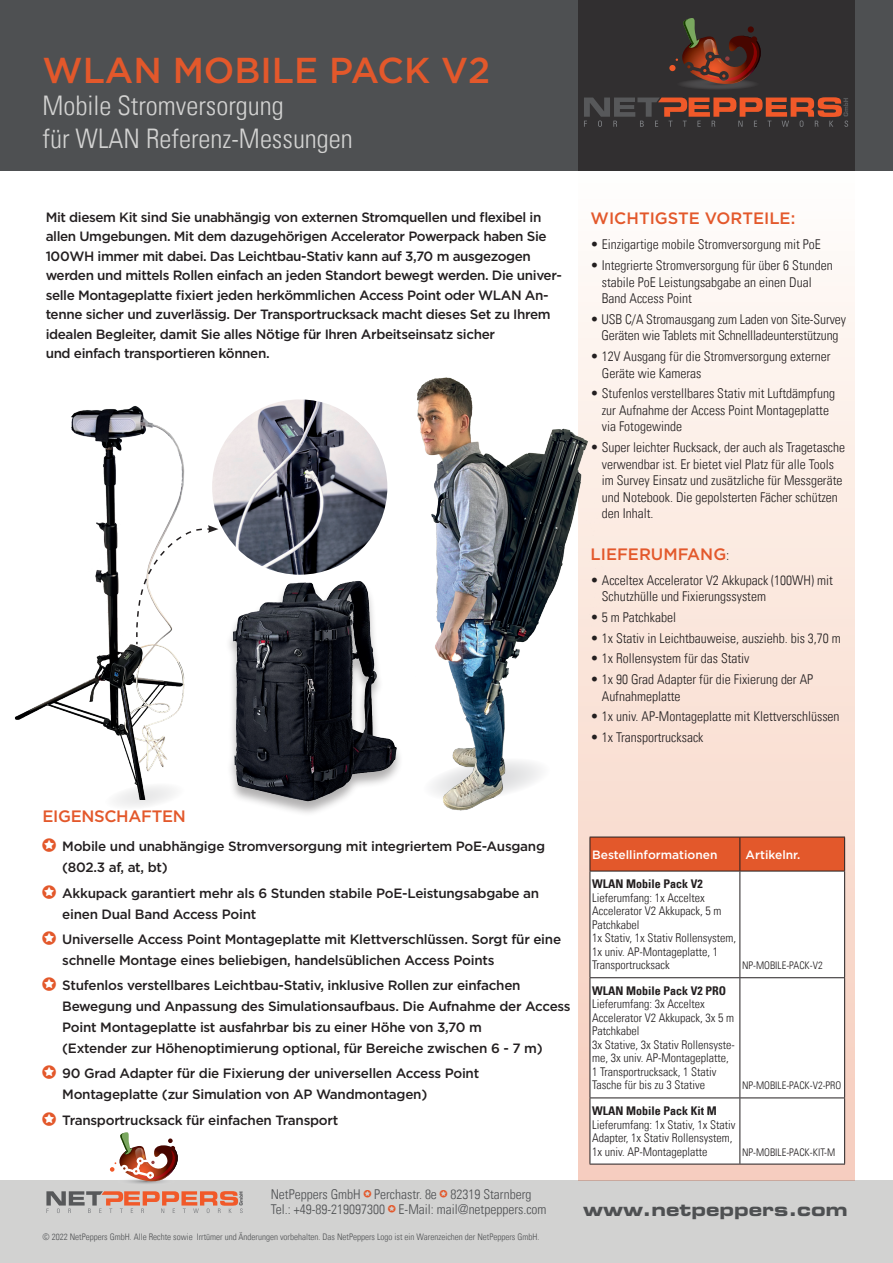
<style>
.page{position:relative;width:893px;height:1263px;background:#fff}
.page>*{position:absolute;margin:0;border:0;box-sizing:border-box;transform-origin:0 0}
.t1{font:500 36px "Gotham";color:#e3582b}
.t2{font:300 condensed 27px/32.4px "Univers LT";color:#d2d2d1}
.t3{font:18px "Eurostile LT Std Bold Ex 2";color:#4e5052}
.t4{font:500 16.5px "Gotham";color:#e3582b}
.t5{font:500 16.5px "Gotham";letter-spacing:-.02em;color:#e3582b}
.t6{font:500 13.5px/21px "Gotham";letter-spacing:-.025em;color:#231f20}
.t7{font:300 condensed 13.5px/16.5px "Univers LT";color:#231f20}
.t8{font:300 condensed 13.5px/15px "Univers LT";color:#4e5052}
.t9{font:300 condensed 12px/13.5px "Univers LT";color:#231f20}
.t10{font:700 condensed 12px "Univers LT";color:#231f20}
.t11{font:500 12px "Gotham";color:#fff}
.t12{font:300 condensed 10.5px "Univers LT";color:#231f20}
.t13{font:300 condensed 9px "Univers LT";color:#4e5052}
.s1{font-weight:300;font-size:13.5px;color:#231f20}
</style>
<div class="page">
<div style="left:0;top:1181px;width:893px;height:82px;background:#d2d2d1"></div>
<div style="left:0;top:0;width:893px;height:171px;background:#4e5052"></div>
<svg style="left:46px;top:1132px;width:197px;height:81px"></svg>
<div style="left:578px;top:171px;width:277px;height:1010px;background:linear-gradient(to bottom,#fefdfa,#f6cdbc)"></div>
<div style="left:578px;top:0;width:277px;height:171px;background:#312f30"></div>
<div style="left:669px;top:65px;width:7px;height:6px;background:#f15929;border-radius:50%"></div>
<svg style="left:672px;top:18px;width:89px;height:71px"></svg>
<svg style="left:584px;top:97px;width:264px;height:30px"></svg>
<div style="left:591px;top:838px;width:253px;height:33px;background:#e3582b"></div>
<svg style="left:591px;top:872px;width:253px;height:292px"></svg>
<hr style="left:590px;top:837px;width:150px;height:1px;background:#231f20">
<hr style="left:590px;top:837px;width:1px;height:34px;background:#231f20">
<hr style="left:740px;top:837px;width:105px;height:1px;background:#231f20">
<hr style="left:739px;top:837px;width:1px;height:34px;background:#231f20">
<hr style="left:844px;top:837px;width:1px;height:34px;background:#231f20">
<hr style="left:590px;top:871px;width:150px;height:1px;background:#231f20">
<hr style="left:590px;top:871px;width:1px;height:106px;background:#231f20">
<hr style="left:740px;top:871px;width:105px;height:1px;background:#231f20">
<hr style="left:739px;top:871px;width:1px;height:106px;background:#231f20">
<hr style="left:844px;top:871px;width:1px;height:106px;background:#231f20">
<hr style="left:590px;top:977px;width:150px;height:1px;background:#231f20">
<hr style="left:590px;top:978px;width:1px;height:119px;background:#231f20">
<hr style="left:740px;top:977px;width:105px;height:1px;background:#231f20">
<hr style="left:739px;top:978px;width:1px;height:119px;background:#231f20">
<hr style="left:844px;top:978px;width:1px;height:119px;background:#231f20">
<hr style="left:590px;top:1097px;width:150px;height:1px;background:#231f20">
<hr style="left:590px;top:1098px;width:1px;height:66px;background:#231f20">
<hr style="left:740px;top:1097px;width:105px;height:1px;background:#231f20">
<hr style="left:739px;top:1098px;width:1px;height:66px;background:#231f20">
<hr style="left:844px;top:1098px;width:1px;height:66px;background:#231f20">
<hr style="left:590px;top:1164px;width:150px;height:1px;background:#231f20">
<hr style="left:740px;top:1164px;width:105px;height:1px;background:#231f20">
<img style="left:15px;top:406px;width:204px;height:375px">
<img style="left:181px;top:572px;width:208px;height:238px">
<img style="left:389px;top:364px;width:215px;height:455px">
<svg style="left:116px;top:781px;width:71px;height:29px"></svg>
<img style="left:209px;top:396px;width:182px;height:182px;border-radius:91px">
<div style="left:205px;top:392px;width:189px;height:190px;border:7px solid #fff;border-radius:50%"></div>
<svg style="left:135px;top:525px;width:83px;height:121px"></svg>
<h1 class="t1" style="left:43px;top:47px;width:449px">WLAN MOBILE PACK V2</h1>
<h2 class="t2" style="left:43px;top:90px;width:312px">Mobile Stromversorgung<br>für WLAN Referenz-Messungen</h2>
<p class="t6" style="left:46px;top:207px;width:518px;line-height:19.5px">Mit diesem Kit sind Sie unabhängig von externen Stromquellen und flexibel in allen Umgebungen. Mit dem dazugehörigen Accelerator Powerpack haben Sie 100WH immer mit dabei. Das Leichtbau-Stativ kann auf 3,70 m ausgezogen werden und mittels Rollen einfach an jeden Standort bewegt werden. Die univer&shy;selle Montageplatte fixiert jeden herkömmlichen Access Point oder WLAN An&shy;tenne sicher und zuverlässig. Der Transportrucksack macht dieses Set zu Ihrem idealen Begleiter, damit Sie alles Nötige für Ihren Arbeitseinsatz sicher<br>und einfach transportieren können.</p>
<p class="t4" style="left:591px;top:208px;width:206px">WICHTIGSTE VORTEILE:</p>
<p class="t7" style="left:591px;top:236px;width:232px">• Einzigartige mobile Stromversorgung mit PoE</p>
<p class="t7" style="left:602px;top:257px;width:232px;text-indent:-11px">• Integrierte Stromversorgung für über 6 Stunden stabile PoE Leistungsabgabe an einen Dual<br>Band Access Point</p>
<p class="t7" style="left:591px;top:311px;width:257px;text-align:center">• USB C/A Stromausgang zum Laden von Site-Survey<br>Geräten wie Tablets mit Schnellladeunterstützung</p>
<p class="t7" style="left:602px;top:348px;width:230px;text-indent:-11px">• 12V Ausgang für die Stromversorgung externer<br>Geräte wie Kameras</p>
<p class="t7" style="left:602px;top:385px;width:235px;text-indent:-11px">• Stufenlos verstellbares Stativ mit Luftdämpfung zur Aufnahme der Access Point Montageplatte via Fotogewinde</p>
<p class="t7" style="left:602px;top:439px;width:245px;text-indent:-11px">• Super leichter Rucksack, der auch als Tragetasche verwendbar ist. Er bietet viel Platz für alle Tools im Survey Einsatz und zusätzliche für Messgeräte und Notebook. Die gepolsterten Fächer schützen den Inhalt.</p>
<p class="t4" style="left:591px;top:543px;width:140px">LIEFERUMFANG<span class="s1">:</span></p>
<p class="t7" style="left:602px;top:572px;width:232px;text-indent:-11px">• Acceltex Accelerator V2 Akkupack (100WH) mit<br>Schutzhülle und Fixierungssystem</p>
<p class="t7" style="left:591px;top:609px;width:87px">• 5 m Patchkabel</p>
<p class="t7" style="left:591px;top:630px;width:252px">• 1x Stativ in Leichtbauweise, ausziehb. bis 3,70 m</p>
<p class="t7" style="left:591px;top:650px;width:160px">• 1x Rollensystem für das Stativ</p>
<p class="t7" style="left:602px;top:671px;width:213px;text-indent:-11px">• 1x 90 Grad Adapter für die Fixierung der AP<br>Aufnahmeplatte</p>
<p class="t7" style="left:591px;top:708px;width:250px">• 1x univ. AP-Montageplatte mit Klettverschlüssen</p>
<p class="t7" style="left:591px;top:729px;width:114px">• 1x Transportrucksack</p>
<p class="t5" style="left:43px;top:805px;width:145px">EIGENSCHAFTEN</p>
<p class="t6" style="left:62px;top:836px;width:484px">Mobile und unabhängige Stromversorgung mit integriertem PoE-Ausgang (802.3 af, at, bt)</p>
<p class="t6" style="left:62px;top:882px;width:479px">Akkupack garantiert mehr als 6 Stunden stabile PoE-Leistungsabgabe an einen Dual Band Access Point</p>
<p class="t6" style="left:62px;top:928px;width:500px">Universelle Access Point Montageplatte mit Klettverschlüssen. Sorgt für eine schnelle Montage eines beliebigen, handelsüblichen Access Points</p>
<p class="t6" style="left:62px;top:975px;width:510px">Stufenlos verstellbares Leichtbau-Stativ, inklusive Rollen zur einfachen Bewegung und Anpassung des Simulationsaufbaus. Die Aufnahme der Access Point Montageplatte ist ausfahrbar bis zu einer Höhe von 3,70 m<br>(Extender zur Höhenoptimierung optional, für Bereiche zwischen 6 - 7 m)</p>
<p class="t6" style="left:62px;top:1063px;width:419px">90 Grad Adapter für die Fixierung der universellen Access Point<br>Montageplatte (zur Simulation von AP Wandmontagen)</p>
<p class="t6" style="left:62px;top:1109px;width:278px">Transportrucksack für einfachen Transport</p>
<p class="t8" style="left:271px;top:1186px;width:277px">NetPeppers GmbH Perchastr. 8e 82319 Starnberg<br>Tel.: +49-89-219097300 E-Mail: mail@netpeppers.com</p>
<p class="t13" style="left:43px;top:1231px;width:498px">© 2022 NetPeppers GmbH. Alle Rechte sowie Irrtümer und Änderungen vorbehalten. Das NetPeppers Logo ist ein Warenzeichen der NetPeppers GmbH.</p>
<p class="t11" style="left:592px;top:847px;width:127px">Bestellinformationen</p>
<p class="t11" style="left:746px;top:847px;width:56px">Artikelnr.</p>
<p class="t10" style="left:592px;top:876px;width:112px">WLAN Mobile Pack V2</p>
<p class="t9" style="left:592px;top:891px;width:146px">Lieferumfang: 1x Acceltex<br>Accelerator V2 Akkupack, 5 m<br>Patchkabel<br>1x Stativ, 1x Stativ Rollensystem,<br>1x univ. AP-Montageplatte, 1<br>Transportrucksack</p>
<p class="t12" style="left:742px;top:959px;width:82px">NP-MOBILE-PACK-V2</p>
<p class="t10" style="left:592px;top:983px;width:136px">WLAN Mobile Pack V2 PRO</p>
<p class="t9" style="left:592px;top:997px;width:144px">Lieferumfang: 3x Acceltex<br>Accelerator V2 Akkupack, 3x 5 m<br>Patchkabel<br>3x Stative, 3x Stativ Rollensyste&shy;me, 3x univ. AP-Montageplatte,<br>1 Transportrucksack, 1 Stativ<br>Tasche für bis zu 3 Stative</p>
<p class="t12" style="left:742px;top:1079px;width:101px">NP-MOBILE-PACK-V2-PRO</p>
<p class="t10" style="left:592px;top:1103px;width:126px">WLAN Mobile Pack Kit M</p>
<p class="t9" style="left:592px;top:1117px;width:145px">Lieferumfang: 1x Stativ, 1x Stativ<br>Adapter, 1x Stativ Rollensystem,<br>1x univ. AP-Montageplatte</p>
<p class="t12" style="left:742px;top:1145px;width:95px">NP-MOBILE-PACK-KIT-M</p>
<h3 class="t3" style="left:583px;top:1196px;width:266px">www.netpeppers.com</h3>
</div>
